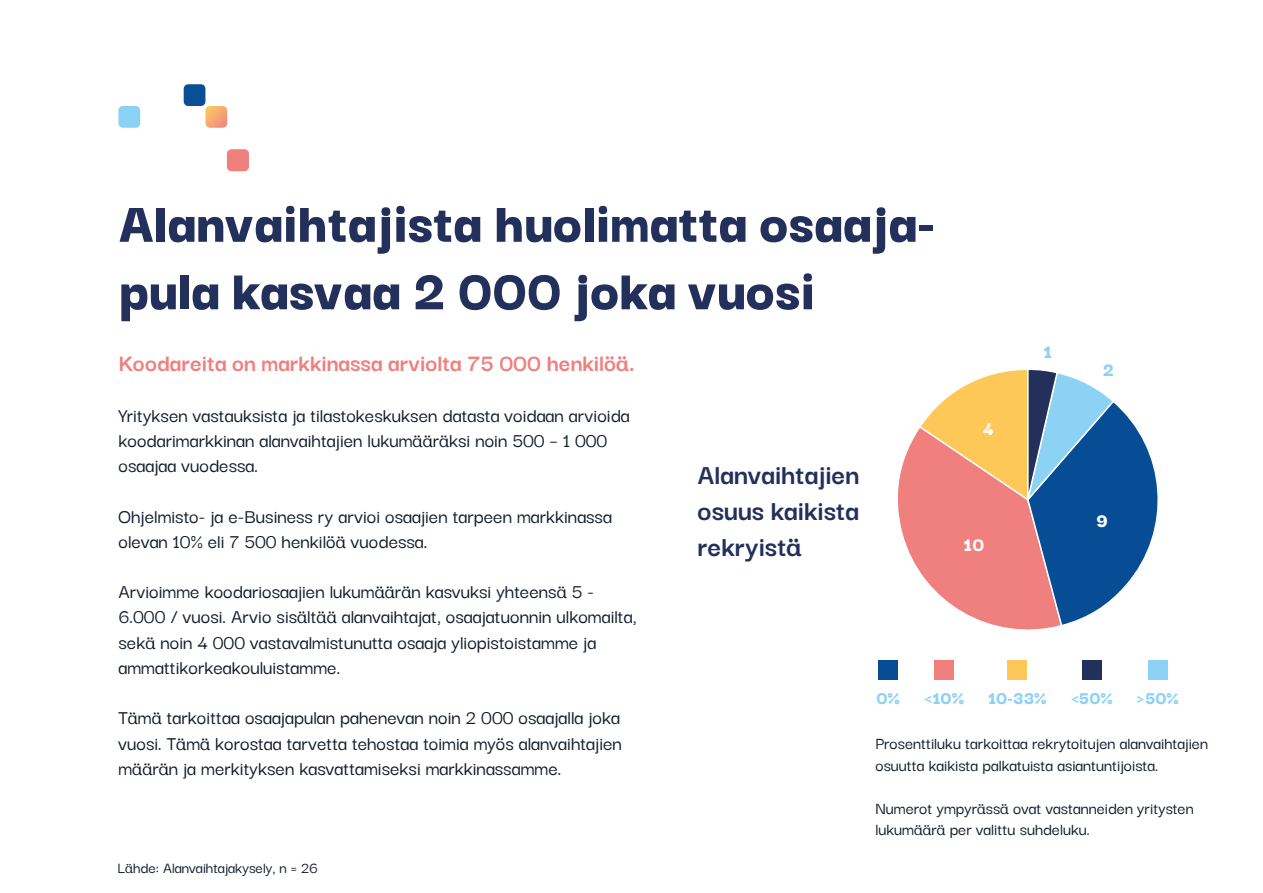
<style>
.page{position:relative;width:1263px;height:893px;background:#fff}
.page>*{position:absolute;margin:0;border:0;box-sizing:border-box;transform-origin:0 0}
.t1{font:900 60px/67.5px "Darker Grotesque";color:#23305b}
.t2{font:700 30px/36px "Darker Grotesque";color:#23305b;text-align:justify}
.t3{font:700 25.5px "Darker Grotesque";color:#ef807e}
.t4{font:500 21px/25.2px "Darker Grotesque";color:#121a2b}
.t5{font:900 20.55px "Darker Grotesque";color:#fff}
.t6{font:900 20.55px "Darker Grotesque";color:#8bd2f5}
.t7{font:900 19.2px "Darker Grotesque";color:#8bd2f5}
.t8{font:500 18px/21.6px "Darker Grotesque";color:#121a2b}
.t9{font:500 16.5px "Darker Grotesque";color:#121a2b}
</style>
<div class="page">
<svg style="left:898px;top:370px;width:260px;height:260px"></svg>
<div style="left:879px;top:661px;width:19px;height:19px;background:#074d95"></div>
<div style="left:934px;top:661px;width:19px;height:19px;background:#ef807e"></div>
<div style="left:1008px;top:661px;width:19px;height:19px;background:#fdc858"></div>
<div style="left:1082px;top:661px;width:19px;height:19px;background:#23305b"></div>
<div style="left:1148px;top:661px;width:19px;height:19px;background:#8bd2f5"></div>
<svg style="left:205px;top:106px;width:22px;height:22px"></svg>
<div style="left:227px;top:149px;width:22px;height:22px;background:#ef807e;border-radius:5px"></div>
<div style="left:184px;top:84px;width:21px;height:22px;background:#0a4e96;border-radius:5px"></div>
<div style="left:118px;top:106px;width:22px;height:22px;background:#89d2f6;border-radius:5px"></div>
<h1 class="t1" style="left:118px;top:185px;width:819px">Alanvaihtajista huolimatta osaaja&shy;pula kasvaa 2 000 joka vuosi</h1>
<p class="t3" style="left:118px;top:344px;width:518px">Koodareita on markkinassa arviolta 75 000 henkilöä.</p>
<p class="t4" style="left:118px;top:401px;width:513px">Yrityksen vastauksista ja tilastokeskuksen datasta voidaan arvioida koodarimarkkinan alanvaihtajien lukumääräksi noin 500 – 1 000 osaajaa vuodessa.</p>
<p class="t4" style="left:118px;top:502px;width:495px">Ohjelmisto- ja e-Business ry arvioi osaajien tarpeen markkinassa olevan 10% eli 7 500 henkilöä vuodessa.</p>
<p class="t4" style="left:118px;top:578px;width:520px">Arvioimme koodariosaajien lukumäärän kasvuksi yhteensä 5 - 6.000 / vuosi. Arvio sisältää alanvaihtajat, osaajatuonnin ulkomailta, sekä noin 4 000 vastavalmistunutta osaaja yliopistoistamme ja ammattikorkeakouluistamme.</p>
<p class="t4" style="left:118px;top:704px;width:505px;text-align:justify">Tämä tarkoittaa osaajapulan pahenevan noin 2 000 osaajalla joka vuosi. Tämä korostaa tarvetta tehostaa toimia myös alanvaihtajien määrän ja merkityksen kasvattamiseksi markkinassamme.</p>
<p class="t9" style="left:117px;top:855px;width:202px">Lähde: Alanvaihtajakysely, n = 26</p>
<h2 class="t2" style="left:698px;top:454px;width:163px">Alanvaihtajien osuus kaikista rekryistä</h2>
<p class="t5" style="left:983px;top:413px;width:13px">4</p>
<p class="t5" style="left:964px;top:529px;width:22px">10</p>
<p class="t6" style="left:1043px;top:336px;width:10px">1</p>
<p class="t6" style="left:1103px;top:354px;width:13px">2</p>
<p class="t5" style="left:1096px;top:506px;width:13px">9</p>
<p class="t7" style="left:876px;top:684px;width:304px">0% &lt;10% 10-33% &lt;50% &gt;50%</p>
<p class="t8" style="left:875px;top:731px;width:334px">Prosenttiluku tarkoittaa rekrytoitujen alanvaihtajien osuutta kaikista palkatuista asiantuntijoista.</p>
<p class="t8" style="left:875px;top:796px;width:320px">Numerot ympyrässä ovat vastanneiden yritysten lukumäärä per valittu suhdeluku.</p>
</div>
